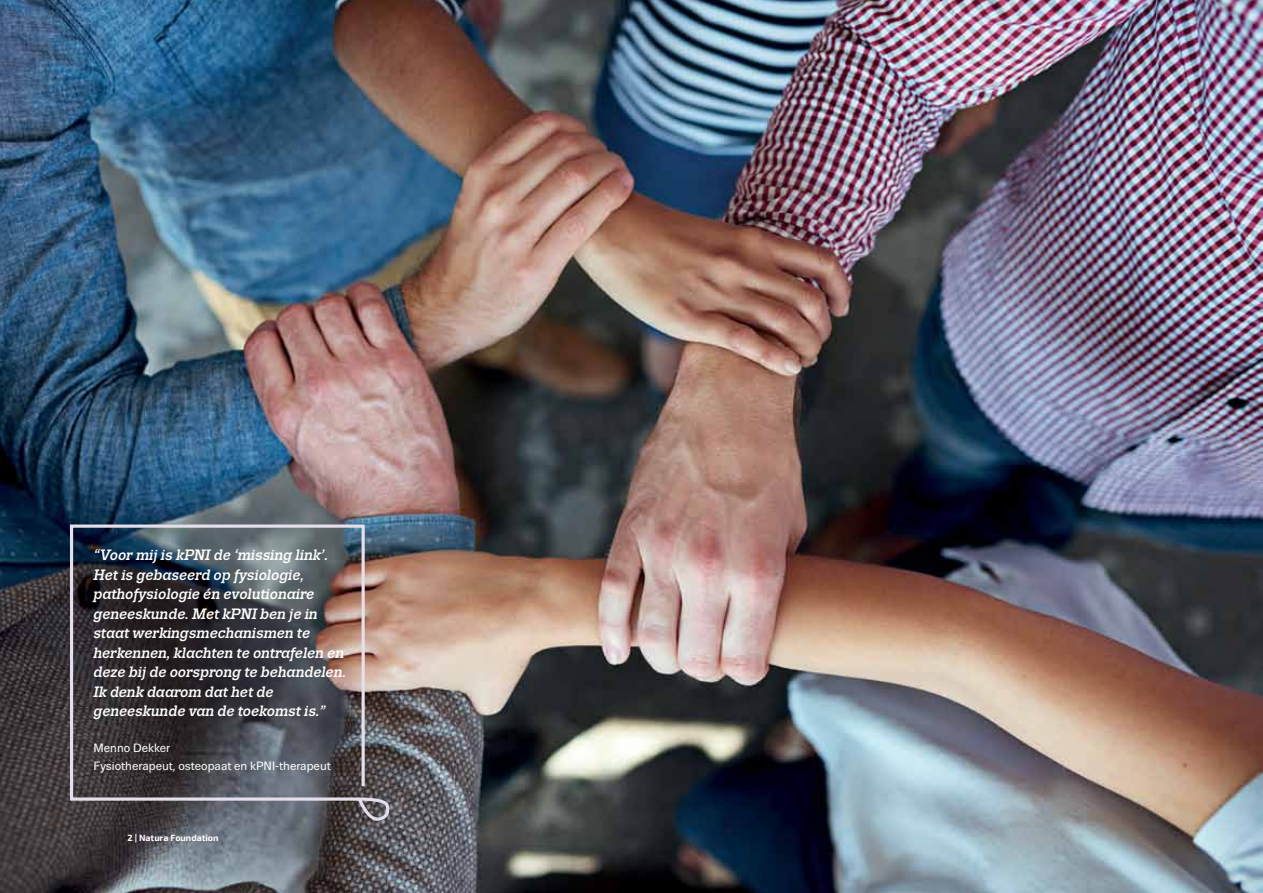
<style>
.page{position:relative;width:1263px;height:893px;background:#fff}
.page>*{position:absolute;margin:0;border:0;box-sizing:border-box;transform-origin:0 0}
.t1{font:italic 500 15px/19.5px "Trivia Slab";color:#fff}
.t2{font:12px/18px "Trivia Sans";color:#fff}
.t3{font:700 9px "Exo 2";color:#fff}
</style>
<div class="page">
<img style="left:0;top:0;width:1263px;height:893px">
<img style="left:68px;top:523px;width:327px;height:298px">
<p class="t1" style="left:94px;top:546px;width:254px">“Voor mij is kPNI de ‘missing link’.<br>Het is gebaseerd op fysiologie, pathofysiologie én evolutionaire geneeskunde. Met kPNI ben je in staat werkingsmechanismen te herkennen, klachten te ontrafelen en deze bij de oorsprong te behandelen.<br>Ik denk daarom dat het de geneeskunde van de toekomst is.”</p>
<p class="t2" style="left:94px;top:739px;width:239px">Menno Dekker<br>Fysiotherapeut, osteopaat en kPNI-therapeut</p>
<p class="t3" style="left:128px;top:832px;width:93px">2 | Natura Foundation</p>
</div>
